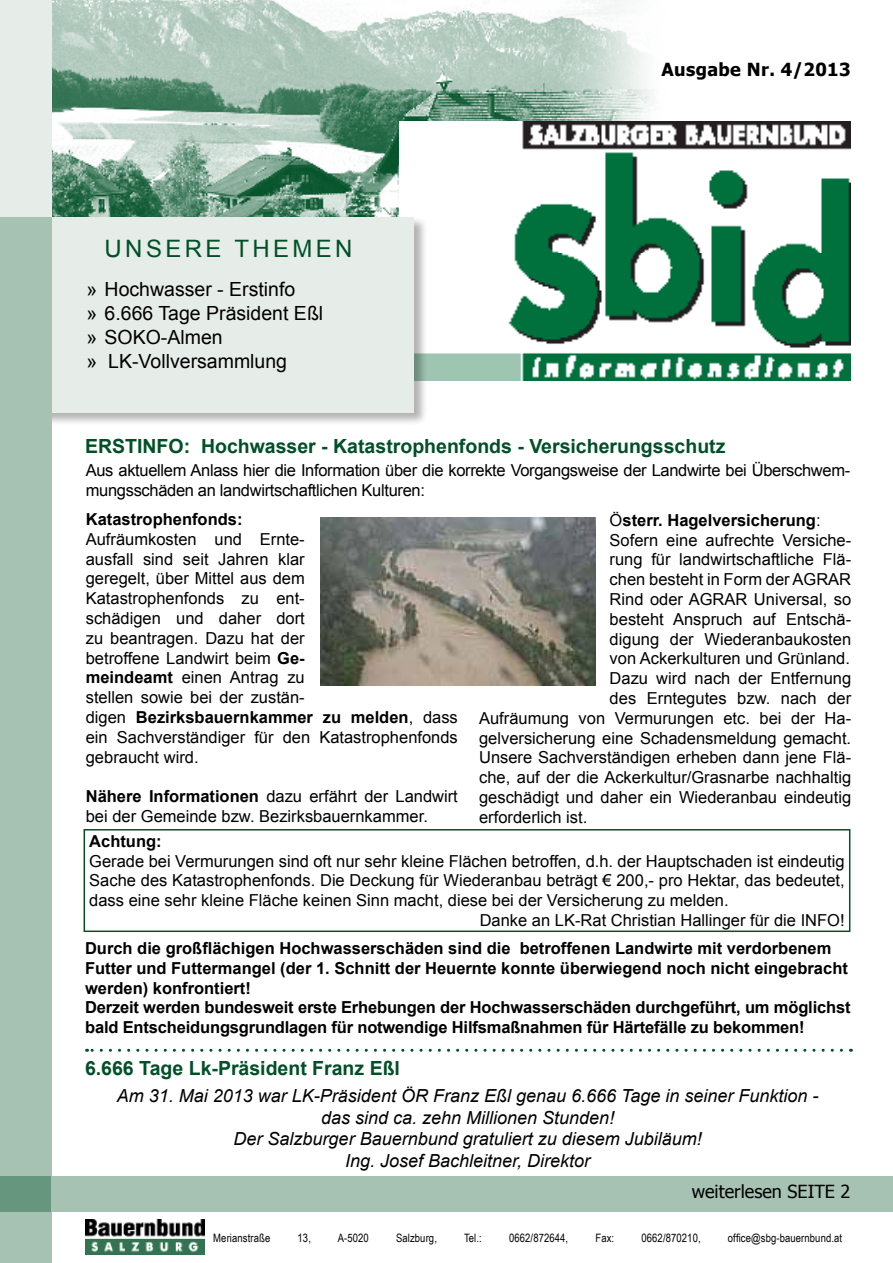
<style>
.page{position:relative;width:893px;height:1263px;background:#fff}
.page>*{position:absolute;margin:0;border:0;box-sizing:border-box;transform-origin:0 0}
.t1{font:24px "Arial";letter-spacing:.14em;color:#005027}
.t2{font:700 19.5px "Arial";color:#005027}
.t3{font:19.5px/24px "Arial";color:#000}
.t4{font:italic 18px/21.6px "Arial";color:#000;text-align:center}
.t5{font:18px "Tahoma";color:#000}
.t6{font:700 18px "Tahoma";letter-spacing:.02em;color:#000}
.t7{font:16.5px/19.8px "Arial";color:#000}
.t8{font:700 16.5px/19.8px "Arial";color:#000}
.t9{font:16.5px/19.8px "Arial";letter-spacing:-.02em;color:#000}
.t10{font:11.55px "Arial Narrow";letter-spacing:.01em;color:#000}
.s1{font-weight:700}
.s2{font-weight:400}
</style>
<div class="page">
<img style="left:51px;top:0;width:615px;height:216px">
<img style="left:399px;top:122px;width:451px;height:259px">
<div style="left:0;top:216px;width:427px;height:210px;background:#000;opacity:.3"></div>
<div style="left:0;top:217px;width:414px;height:195px;background:#e6ede9"></div>
<div style="left:0;top:0;width:51px;height:218px;background:#e6ede9"></div>
<div style="left:0;top:218px;width:51px;height:1045px;background:#a6c2b3"></div>
<div style="left:0;top:1177px;width:51px;height:35px;background:#66967d"></div>
<img style="left:85px;top:1219px;width:120px;height:36px">
<svg style="left:87px;top:1049px;width:754px;height:3px"></svg>
<div style="left:52px;top:1177px;width:841px;height:35px;background:#a6c2b3"></div>
<img style="left:320px;top:517px;width:275px;height:168px">
<div style="left:84px;top:829px;width:766px;height:103px;border:2px solid #005027"></div>
<h1 class="t1" style="left:105px;top:232px;width:249px">UNSERE THEMEN</h1>
<p class="t3" style="left:87px;top:277px;width:238px">» Hochwasser - Erstinfo<br>» 6.666 Tage Präsident Eßl » SOKO-Almen<br>» LK-Vollversammlung</p>
<p class="t6" style="left:661px;top:56px;width:190px">Ausgabe Nr. 4/2013</p>
<p class="t2" style="left:85px;top:433px;width:642px">ERSTINFO: Hochwasser - Katastrophenfonds - Versicherungsschutz</p>
<p class="t9" style="left:86px;top:460px;width:766px">Aus aktuellem Anlass hier die Information über die korrekte Vorgangsweise der Landwirte bei Überschwem&shy;mungsschäden an landwirtschaftlichen Kulturen:</p>
<p class="t8" style="left:86px;top:510px;width:158px">Katastrophenfonds:</p>
<p class="t7" style="left:86px;top:529px;width:374px">Aufräumkosten und Ernte-<br>ausfall sind seit Jahren klar<br>geregelt, über Mittel aus dem<br>Katastrophenfonds zu ent-<br>schädigen und daher dort<br>zu beantragen. Dazu hat der<br>betroffene Landwirt beim <span class="s1">Ge-<br>meindeamt</span> einen Antrag zu<br>stellen sowie bei der zustän-<br>digen <span class="s1">Bezirksbauernkammer zu melden</span>, dass ein Sachverständiger für den Katastrophenfonds gebraucht wird.</p>
<p class="t7" style="left:86px;top:787px;width:374px"><span class="s1">Nähere Informationen</span> dazu erfährt der Landwirt bei der Gemeinde bzw. Bezirksbauernkammer.</p>
<p class="t8" style="left:610px;top:511px;width:212px"><span class="s2">Ö</span>sterr. Hagelversicherung<span class="s2">:</span></p>
<p class="t7" style="left:610px;top:530px;width:243px">Sofern eine aufrechte Versiche-</p>
<p class="t7" style="left:610px;top:550px;width:243px">rung für landwirtschaftliche Flä-</p>
<p class="t7" style="left:610px;top:570px;width:243px">chen besteht in Form der AGRAR</p>
<p class="t7" style="left:610px;top:589px;width:243px">Rind oder AGRAR Universal, so</p>
<p class="t7" style="left:610px;top:609px;width:243px">besteht Anspruch auf Entschä-</p>
<p class="t7" style="left:610px;top:629px;width:243px">digung der Wiederanbaukosten</p>
<p class="t7" style="left:610px;top:649px;width:242px">von Ackerkulturen und Grünland.</p>
<p class="t7" style="left:610px;top:669px;width:243px">Dazu wird nach der Entfernung</p>
<p class="t7" style="left:610px;top:688px;width:243px">des Erntegutes bzw. nach der</p>
<p class="t7" style="left:479px;top:708px;width:374px">Aufräumung von Vermurungen etc. bei der Ha-</p>
<p class="t7" style="left:479px;top:728px;width:374px">gelversicherung eine Schadensmeldung gemacht.</p>
<p class="t7" style="left:479px;top:748px;width:374px">Unsere Sachverständigen erheben dann jene Flä-</p>
<p class="t7" style="left:479px;top:768px;width:374px">che, auf der die Ackerkultur/Grasnarbe nachhaltig</p>
<p class="t7" style="left:479px;top:787px;width:374px">geschädigt und daher ein Wiederanbau eindeutig</p>
<p class="t7" style="left:479px;top:807px;width:110px">erforderlich ist.</p>
<p class="t8" style="left:89px;top:832px;width:74px">Achtung:</p>
<p class="t7" style="left:89px;top:851px;width:757px">Gerade bei Vermurungen sind oft nur sehr kleine Flächen betroffen, d.h. der Hauptschaden ist eindeutig</p>
<p class="t7" style="left:89px;top:871px;width:757px">Sache des Katastrophenfonds. Die Deckung für Wiederanbau beträgt € 200,- pro Hektar, das bedeutet,</p>
<p class="t7" style="left:89px;top:891px;width:641px">dass eine sehr kleine Fläche keinen Sinn macht, diese bei der Versicherung zu melden.</p>
<p class="t7" style="left:480px;top:910px;width:366px">Danke an LK-Rat Christian Hallinger für die INFO!</p>
<p class="t8" style="left:85px;top:939px;width:767px">Durch die großflächigen Hochwasserschäden sind die betroffenen Landwirte mit verdorbenem Futter und Futtermangel (der 1. Schnitt der Heuernte konnte überwiegend noch nicht eingebracht werden) konfrontiert!<br>Derzeit werden bundesweit erste Erhebungen der Hochwasserschäden durchgeführt, um möglichst bald Entscheidungsgrundlagen für notwendige Hilfsmaßnahmen für Härtefälle zu bekommen!</p>
<p class="t2" style="left:85px;top:1056px;width:317px">6.666 Tage Lk-Präsident Franz Eßl</p>
<p class="t4" style="left:117px;top:1085px;width:703px">Am 31. Mai 2013 war LK-Präsident ÖR Franz Eßl genau 6.666 Tage in seiner Funktion - das sind ca. zehn Millionen Stunden!<br>Der Salzburger Bauernbund gratuliert zu diesem Jubiläum!<br>Ing. Josef Bachleitner, Direktor</p>
<p class="t5" style="left:692px;top:1179px;width:160px">weiterlesen SEITE 2</p>
<p class="t10" style="left:213px;top:1229px;width:59px">Merianstraße</p>
<p class="t10" style="left:298px;top:1229px;width:15px">13,</p>
<p class="t10" style="left:338px;top:1229px;width:33px">A-5020</p>
<p class="t10" style="left:396px;top:1229px;width:42px">Salzburg,</p>
<p class="t10" style="left:464px;top:1229px;width:19px">Tel.:</p>
<p class="t10" style="left:509px;top:1229px;width:61px">0662/872644,</p>
<p class="t10" style="left:595px;top:1229px;width:20px">Fax:</p>
<p class="t10" style="left:641px;top:1229px;width:61px">0662/870210,</p>
<p class="t10" style="left:728px;top:1229px;width:116px">office@sbg-bauernbund.at</p>
</div>
